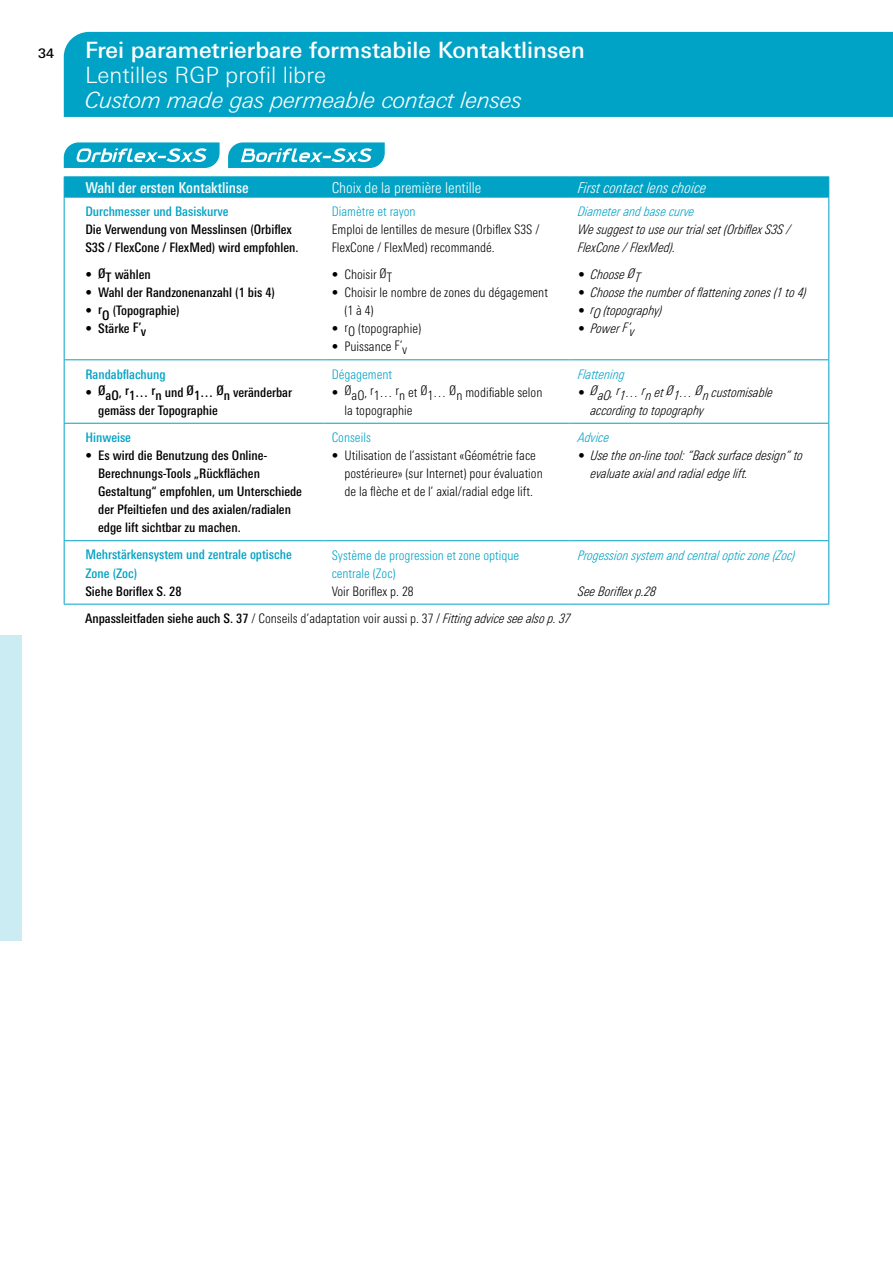
<style>
.page{position:relative;width:893px;height:1263px;background:#fff}
.page>*{position:absolute;margin:0;border:0;box-sizing:border-box;transform-origin:0 0}
.t1{font:500 22.5px "Linotype Univers Basic";color:#fff}
.t2{font:italic 300 22.5px "Linotype Univers Basic";color:#fff}
.t3{font:300 22.5px "Linotype Univers Basic";color:#fff}
.t4{font:500 condensed 15px "Linotype Univers";color:#fff}
.t5{font:300 condensed 15px "Linotype Univers";color:#fff}
.t6{font:italic 300 condensed 15px "Linotype Univers";letter-spacing:.005em;color:#fff}
.t7{font:300 condensed 13.2px/18px "Linotype Univers";color:#000}
.t8{font:500 condensed 13.2px/18px "Linotype Univers";color:#000}
.t9{font:italic 300 condensed 13.2px/18px "Linotype Univers";letter-spacing:.005em;color:#000}
.t10{font:500 condensed 13.2px/18px "Linotype Univers";color:#00a2c5}
.t11{font:300 condensed 13.2px/18px "Linotype Univers";color:#00a2c5}
.t12{font:italic 300 condensed 13.2px "Linotype Univers";letter-spacing:.005em;color:#00a2c5}
.t13{font:500 13.2px "Linotype Univers Basic";color:#000}
.s1{font-weight:500}
.s2{font-style:italic}
</style>
<div class="page">
<div style="left:64px;top:32px;width:829px;height:85px;background:#00a2c5"></div>
<hr style="left:64px;top:197px;width:259px;height:1px;background:#00a2c5">
<hr style="left:64px;top:197px;width:1px;height:162px;background:#00a2c5">
<hr style="left:323px;top:197px;width:247px;height:1px;background:#00a2c5">
<hr style="left:570px;top:197px;width:259px;height:1px;background:#00a2c5">
<hr style="left:828px;top:197px;width:1px;height:162px;background:#00a2c5">
<hr style="left:64px;top:359px;width:259px;height:1px;background:#00a2c5">
<hr style="left:64px;top:360px;width:1px;height:63px;background:#00a2c5">
<hr style="left:323px;top:359px;width:247px;height:1px;background:#00a2c5">
<hr style="left:570px;top:359px;width:259px;height:1px;background:#00a2c5">
<hr style="left:828px;top:360px;width:1px;height:63px;background:#00a2c5">
<hr style="left:64px;top:423px;width:259px;height:1px;background:#00a2c5">
<hr style="left:64px;top:424px;width:1px;height:116px;background:#00a2c5">
<hr style="left:323px;top:423px;width:247px;height:1px;background:#00a2c5">
<hr style="left:570px;top:423px;width:259px;height:1px;background:#00a2c5">
<hr style="left:828px;top:424px;width:1px;height:116px;background:#00a2c5">
<hr style="left:64px;top:540px;width:259px;height:1px;background:#00a2c5">
<hr style="left:64px;top:541px;width:1px;height:63px;background:#00a2c5">
<hr style="left:323px;top:540px;width:247px;height:1px;background:#00a2c5">
<hr style="left:570px;top:540px;width:259px;height:1px;background:#00a2c5">
<hr style="left:828px;top:541px;width:1px;height:63px;background:#00a2c5">
<hr style="left:64px;top:604px;width:259px;height:1px;background:#00a2c5">
<hr style="left:323px;top:604px;width:247px;height:1px;background:#00a2c5">
<hr style="left:570px;top:604px;width:259px;height:1px;background:#00a2c5">
<hr style="left:64px;top:176px;width:259px;height:1px;background:#00a2c5">
<hr style="left:570px;top:176px;width:259px;height:1px;background:#00a2c5">
<hr style="left:323px;top:176px;width:247px;height:1px;background:#00a2c5">
<div style="left:64px;top:177px;width:765px;height:20px;background:#00a2c5"></div>
<svg style="left:64px;top:142px;width:156px;height:26px;background:#36b5d1"></svg>
<svg style="left:228px;top:142px;width:157px;height:26px;background:#36b5d1"></svg>
<div style="left:0;top:635px;width:21px;height:306px;background:#ccecf3"></div>
<p class="t13" style="left:38px;top:46px;width:17px">34</p>
<h1 class="t1" style="left:85px;top:37px;width:501px">Frei parametrierbare formstabile Kontaktlinsen</h1>
<h1 class="t3" style="left:85px;top:62px;width:243px">Lentilles RGP profil libre</h1>
<h1 class="t2" style="left:85px;top:87px;width:438px">Custom made gas permeable contact lenses</h1>
<p class="t4" style="left:85px;top:179px;width:165px">Wahl der ersten Kontaktlinse</p>
<p class="t5" style="left:332px;top:179px;width:151px">Choix de la première lentille</p>
<p class="t6" style="left:578px;top:179px;width:130px">First contact lens choice</p>
<p class="t10" style="left:85px;top:202px;width:145px">Durchmesser und Basiskurve</p>
<p class="t8" style="left:85px;top:220px;width:215px">Die Verwendung von Messlinsen (Orbiflex<br>S3S / FlexCone / FlexMed) wird empfohlen.</p>
<p class="t8" style="left:85px;top:265px;width:67px">• ØT wählen</p>
<p class="t8" style="left:85px;top:283px;width:191px">• Wahl der Randzonenanzahl (1 bis 4)</p>
<p class="t8" style="left:85px;top:301px;width:96px">• rO (Topographie)</p>
<p class="t8" style="left:85px;top:319px;width:62px">• Stärke F’v</p>
<p class="t11" style="left:332px;top:202px;width:86px">Diamètre et rayon</p>
<p class="t7" style="left:332px;top:220px;width:209px">Emploi de lentilles de mesure (Orbiflex S3S /<br>FlexCone / FlexMed) recommandé.</p>
<p class="t7" style="left:332px;top:265px;width:62px">• Choisir ØT</p>
<p class="t7" style="left:344px;top:283px;width:205px;text-indent:-13px">• Choisir le nombre de zones du dégagement (1 à 4)</p>
<p class="t7" style="left:332px;top:320px;width:91px">• rO (topographie)</p>
<p class="t7" style="left:332px;top:338px;width:77px">• Puissance F’v</p>
<p class="t12" style="left:578px;top:204px;width:118px">Diameter and base curve</p>
<p class="t9" style="left:578px;top:220px;width:214px">We suggest to use our trial set (Orbiflex S3S /<br>FlexCone / FlexMed).</p>
<p class="t9" style="left:578px;top:265px;width:64px">• Choose ØT</p>
<p class="t9" style="left:578px;top:283px;width:230px">• Choose the number of flattening zones (1 to 4)</p>
<p class="t9" style="left:578px;top:301px;width:86px">• rO (topography)</p>
<p class="t9" style="left:578px;top:320px;width:58px">• Power F’v</p>
<p class="t10" style="left:85px;top:365px;width:82px">Randabflachung</p>
<p class="t8" style="left:98px;top:383px;width:195px;text-indent:-13px">• ØaO, r1… rn und Ø1… Øn veränderbar gemäss der Topographie</p>
<p class="t10" style="left:85px;top:428px;width:47px">Hinweise</p>
<p class="t8" style="left:98px;top:446px;width:205px;text-indent:-13px">• Es wird die Benutzung des Online-Berechnungs-Tools „Rückflächen Gestaltung“ empfohlen, um Unterschiede der Pfeiltiefen und des axialen/radialen edge lift sichtbar zu machen.</p>
<p class="t10" style="left:85px;top:546px;width:208px">Mehrstärkensystem und zentrale optische<br>Zone (Zoc)</p>
<p class="t8" style="left:85px;top:582px;width:98px">Siehe Boriflex S. 28</p>
<p class="t11" style="left:332px;top:365px;width:62px">Dégagement</p>
<p class="t7" style="left:344px;top:383px;width:200px;text-indent:-13px">• ØaO, r1… rn et Ø1… Øn modifiable selon la topographie</p>
<p class="t11" style="left:332px;top:428px;width:41px">Conseils</p>
<p class="t7" style="left:344px;top:446px;width:200px;text-indent:-13px">• Utilisation de l’assistant «Géométrie face postérieure» (sur Internet) pour évaluation de la flèche et de l’ axial/radial edge lift.</p>
<p class="t11" style="left:332px;top:546px;width:189px">Système de progression et zone optique centrale (Zoc)</p>
<p class="t7" style="left:332px;top:582px;width:83px">Voir Boriflex p. 28</p>
<p class="t12" style="left:578px;top:366px;width:48px">Flattening</p>
<p class="t9" style="left:591px;top:383px;width:184px;text-indent:-13px">• ØaO, r1… rn et Ø1… Øn customisable according to topography</p>
<p class="t12" style="left:578px;top:430px;width:33px">Advice</p>
<p class="t9" style="left:591px;top:446px;width:214px;text-indent:-13px">• Use the on-line tool: “Back surface design” to evaluate axial and radial edge lift.</p>
<p class="t12" style="left:578px;top:547px;width:219px">Progession system and central optic zone (Zoc)</p>
<p class="t9" style="left:578px;top:582px;width:80px">See Boriflex p.28</p>
<p class="t7" style="left:85px;top:610px;width:487px"><span class="s1">Anpassleitfaden siehe auch S. 37</span> / Conseils d’adaptation voir aussi p. 37 / <span class="s2">Fitting advice see also p. 37</span></p>
</div>
